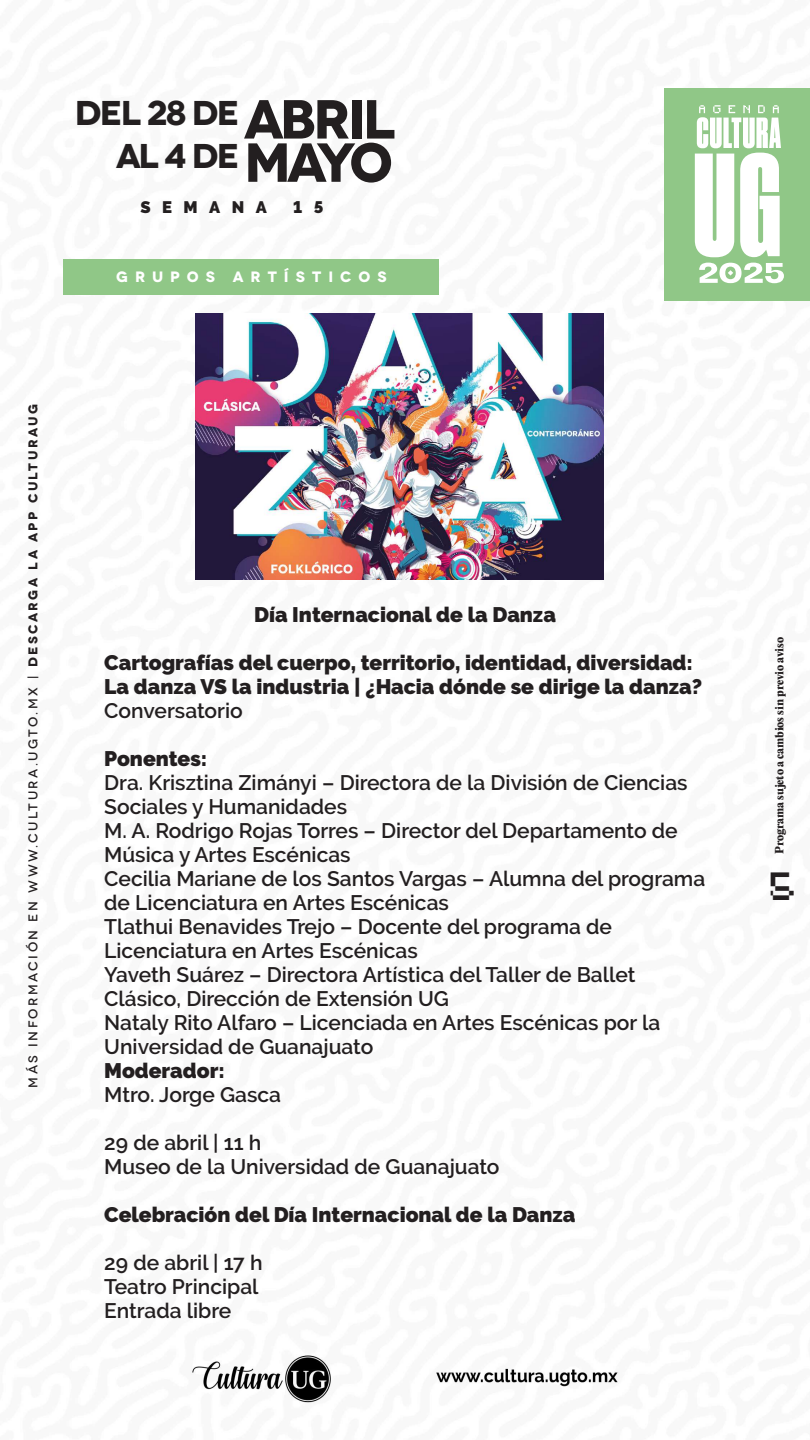
<style>
.page{position:relative;width:810px;height:1440px;background:#fff}
.page>*{position:absolute;margin:0;border:0;box-sizing:border-box;transform-origin:0 0}
.t1{font:700 54.9px/43.3px "Novecentowide";letter-spacing:-.07em;color:#231f20}
.t2{font:36.75px "Minecraft";color:#231f20}
.t3{font:700 34.35px/42.7px "Novecentowide";letter-spacing:-.06em;color:#231f20;text-align:right}
.t4{font:600 21px/24px "Raleway";color:#231f20}
.t5{font:900 21px/24px "Raleway";color:#231f20}
.t6{font:900 16.65px "Raleway";letter-spacing:.69em;color:#231f20}
.t7{font:700 15px "Novecentowide";letter-spacing:.47em;color:#fff}
.t8{font:500 12.75px "Novecentowide";letter-spacing:.19em;color:#231f20}
.t9{font:800 10.5px "PP Editorial New";letter-spacing:-.01em;color:#231f20}
.s1{font-weight:700}
</style>
<div class="page">
<img style="left:63px;top:259px;width:556px;height:1144px">
<div style="left:64px;top:259px;width:375px;height:36px;background:#90c787"></div>
<img style="left:196px;top:313px;width:408px;height:266px">
<div style="left:664px;top:88px;width:146px;height:213px;background:#90c787"></div>
<svg style="left:699px;top:263px;width:85px;height:20px"></svg>
<svg style="left:695px;top:105px;width:86px;height:152px"></svg>
<h1 class="t1" style="left:244px;top:98px;width:153px">ABRIL<br>MAYO</h1>
<h3 class="t3" style="left:75px;top:92px;width:166px">DEL 28 DE<br>AL 4 DE</h3>
<p class="t6" style="left:140px;top:197px;width:128px">SEMANA</p>
<p class="t6" style="left:293px;top:197px;width:32px">1 5</p>
<p class="t7" style="left:116px;top:268px;width:272px">GRUPOS ARTÍSTICOS</p>
<p class="t8" style="left:25px;top:1087px;width:685px;rotate:-90deg">Más información en www.cultura.ugto.mx | <span class="s1">DESCARGA LA APP CULTURAUG</span></p>
<p class="t5" style="left:254px;top:603px;width:303px">Día Internacional de la Danza</p>
<p class="t5" style="left:104px;top:651px;width:599px">Cartografías del cuerpo, territorio, identidad, diversidad:<br>La danza VS la industria | ¿Hacia dónde se dirige la danza?</p>
<p class="t4" style="left:104px;top:699px;width:140px">Conversatorio</p>
<p class="t5" style="left:104px;top:747px;width:105px">Ponentes:</p>
<p class="t4" style="left:104px;top:771px;width:603px">Dra. Krisztina Zimányi – Directora de la División de Ciencias Sociales y Humanidades<br>M. A. Rodrigo Rojas Torres – Director del Departamento de Música y Artes Escénicas<br>Cecilia Mariane de los Santos Vargas – Alumna del programa de Licenciatura en Artes Escénicas<br>Tlathui Benavides Trejo – Docente del programa de Licenciatura en Artes Escénicas<br>Yaveth Suárez – Directora Artística del Taller de Ballet Clásico, Dirección de Extensión UG<br>Nataly Rito Alfaro – Licenciada en Artes Escénicas por la Universidad de Guanajuato</p>
<p class="t5" style="left:104px;top:1059px;width:122px">Moderador:</p>
<p class="t4" style="left:104px;top:1083px;width:178px">Mtro. Jorge Gasca</p>
<p class="t4" style="left:104px;top:1131px;width:397px">29 de abril | 11 h<br>Museo de la Universidad de Guanajuato</p>
<p class="t5" style="left:104px;top:1203px;width:473px">Celebración del Día Internacional de la Danza</p>
<p class="t4" style="left:104px;top:1251px;width:160px">29 de abril | 17 h<br>Teatro Principal<br>Entrada libre</p>
<p class="t9" style="left:772px;top:854px;width:219px;rotate:-90deg">Programa sujeto a cambios sin previo aviso</p>
<h2 class="t2" style="left:771px;top:873px;width:27px">5</h2>
</div>
